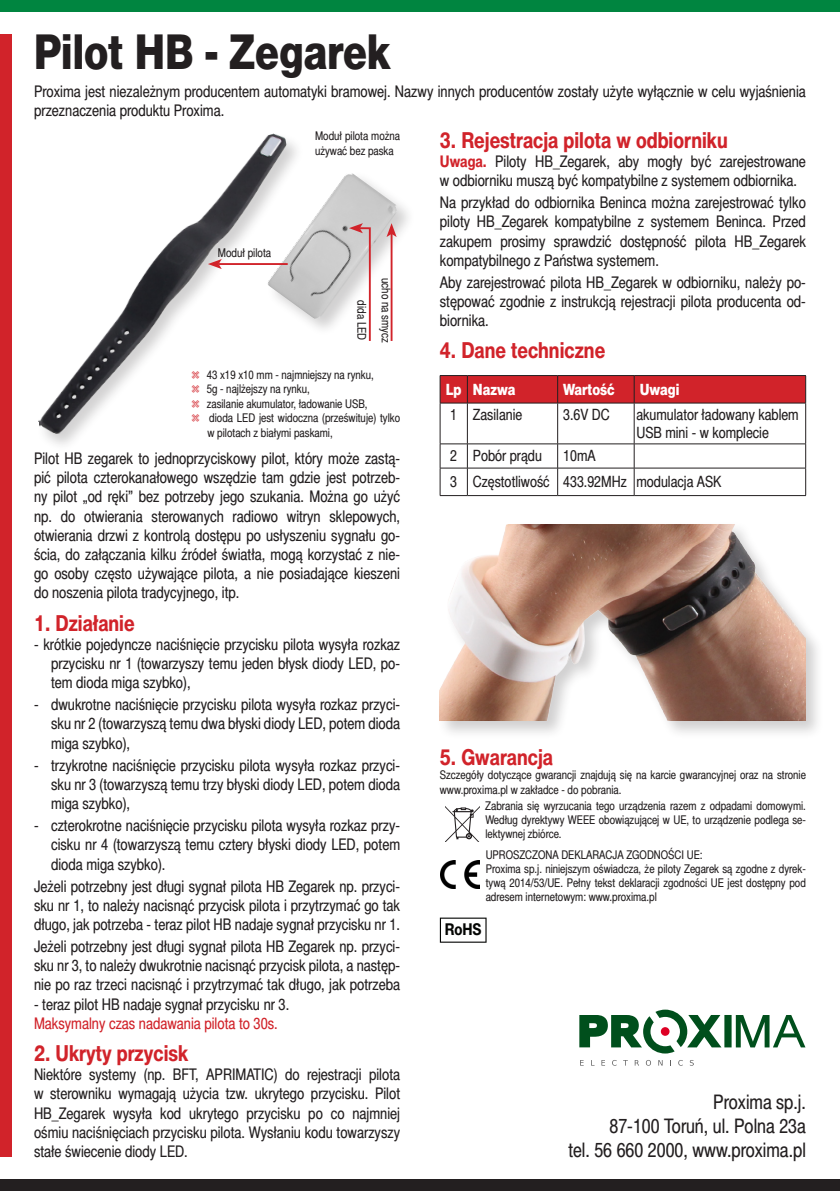
<style>
.page{position:relative;width:840px;height:1191px;background:#fff}
.page>*{position:absolute;margin:0;border:0;box-sizing:border-box;transform-origin:0 0}
.t1{font:48px "Switzer Cnd EFN Heavy";color:#231f20}
.t2{font:700 22px "Switzer Cnd EFN";color:#d1232a}
.t3{font:20px "Switzer Cnd EFN";color:#231f20}
.t4{font:700 16.2px "Switzer Cnd EFN";color:#040503}
.t5{font:16px/19.2px "Switzer Cnd EFN";color:#231f20;text-align:justify}
.t6{font:16px "Switzer Cnd EFN";color:#d1232a}
.t7{font:15.6px/18.6px "Switzer Cnd EFN";color:#231f20}
.t8{font:15.6px "Switzer Cnd EFN Heavy";color:#fff}
.t9{font:12.2px "Switzer Cnd EFN";color:#231f20}
.t10{font:12px/14px "Switzer Cnd EFN";color:#231f20}
.s1{font-family:"Dingbests";color:#d1232a}
.s2{font-weight:700;color:#d1232a}
</style>
<div class="page">
<div style="left:0;top:0;width:839px;height:11px;background:#008540"></div>
<div style="left:0;top:1179px;width:839px;height:12px;background:#231f20"></div>
<div style="left:0;top:34px;width:11px;height:1123px;background:#d1232a"></div>
<img style="left:11px;top:132px;width:286px;height:304px">
<div style="left:266px;top:171px;width:149px;height:165px;background:#231f20;opacity:.21"></div>
<img style="left:266px;top:170px;width:134px;height:151px">
<hr style="left:390px;top:234px;width:2px;height:107px;background:#d1232a">
<svg style="left:386px;top:223px;width:10px;height:14px"></svg>
<hr style="left:218px;top:263px;width:69px;height:2px;background:#d1232a">
<svg style="left:208px;top:259px;width:14px;height:10px"></svg>
<div style="left:436px;top:521px;width:388px;height:218px;background:#231f20;opacity:.21"></div>
<img style="left:439px;top:524px;width:366px;height:196px">
<svg style="left:439px;top:375px;width:366px;height:29px;background:#c5232a"></svg>
<hr style="left:439px;top:403px;width:1px;height:40px;background:#231f20">
<hr style="left:467px;top:403px;width:90px;height:1px;background:#231f20">
<hr style="left:467px;top:403px;width:1px;height:40px;background:#231f20">
<hr style="left:557px;top:403px;width:76px;height:1px;background:#231f20">
<hr style="left:557px;top:403px;width:1px;height:40px;background:#231f20">
<hr style="left:633px;top:403px;width:172px;height:1px;background:#231f20">
<hr style="left:633px;top:403px;width:1px;height:40px;background:#231f20">
<hr style="left:804px;top:403px;width:1px;height:40px;background:#231f20">
<hr style="left:467px;top:443px;width:90px;height:1px;background:#231f20">
<hr style="left:557px;top:443px;width:76px;height:1px;background:#231f20">
<hr style="left:633px;top:443px;width:172px;height:1px;background:#231f20">
<hr style="left:467px;top:468px;width:90px;height:1px;background:#231f20">
<hr style="left:557px;top:468px;width:76px;height:1px;background:#231f20">
<svg style="left:557px;top:444px;width:1px;height:51px"></svg>
<hr style="left:633px;top:468px;width:172px;height:1px;background:#231f20">
<svg style="left:633px;top:444px;width:1px;height:51px"></svg>
<svg style="left:439px;top:443px;width:29px;height:53px"></svg>
<hr style="left:467px;top:495px;width:90px;height:1px;background:#231f20">
<hr style="left:557px;top:495px;width:76px;height:1px;background:#231f20">
<hr style="left:633px;top:495px;width:172px;height:1px;background:#231f20">
<svg style="left:349px;top:223px;width:22px;height:118px"></svg>
<svg style="left:445px;top:806px;width:34px;height:35px"></svg>
<svg style="left:601px;top:1060px;width:3px;height:5px"></svg>
<svg style="left:634px;top:1060px;width:4px;height:5px"></svg>
<svg style="left:645px;top:1060px;width:5px;height:5px"></svg>
<svg style="left:658px;top:1060px;width:4px;height:5px"></svg>
<svg style="left:689px;top:1060px;width:4px;height:5px"></svg>
<svg style="left:579px;top:1009px;width:226px;height:44px"></svg>
<div style="left:660px;top:1027px;width:9px;height:8px;background:#de0024;border-radius:50%"></div>
<svg style="left:439px;top:917px;width:47px;height:25px"></svg>
<img style="left:440px;top:860px;width:39px;height:28px">
<p class="t1" style="left:34px;top:24px;width:358px">Pilot HB - Zegarek</p>
<p class="t5" style="left:34px;top:82px;width:773px">Proxima jest niezależnym producentem automatyki bramowej. Nazwy innych producentów zostały użyte wyłącznie w celu wyjaśnienia przeznaczenia produktu Proxima.</p>
<p class="t9" style="left:218px;top:245px;width:55px">Moduł pilota</p>
<p class="t10" style="left:315px;top:129px;width:86px">Moduł pilota można używać bez paska</p>
<p class="t9" style="left:368px;top:300px;width:41px;rotate:90deg">dida LED</p>
<p class="t9" style="left:393px;top:278px;width:66px;rotate:90deg">ucho na smycz</p>
<p class="t10" style="left:190px;top:368px;width:185px"><span class="s1">t</span> 43 x19 x10 mm - najmniejszy na rynku,</p>
<p class="t10" style="left:190px;top:382px;width:121px"><span class="s1">t</span> 5g - najlżejszy na rynku,</p>
<p class="t10" style="left:190px;top:396px;width:178px"><span class="s1">t</span> zasilanie akumulator, ładowanie USB,</p>
<p class="t10" style="left:207px;top:411px;width:194px;text-indent:-17px"><span class="s1">t</span> dioda LED jest widoczna (prześwituje) tylko w pilotach z białymi paskami,</p>
<p class="t5" style="left:34px;top:448px;width:367px">Pilot HB zegarek to jednoprzyciskowy pilot, który może zastą&shy;pić pilota czterokanałowego wszędzie tam gdzie jest potrzeb&shy;ny pilot „od ręki” bez potrzeby jego szukania. Można go użyć np. do otwierania sterowanych radiowo witryn sklepowych, otwierania drzwi z kontrolą dostępu po usłyszeniu sygnału go&shy;ścia, do załączania kilku źródeł światła, mogą korzystać z nie&shy;go osoby często używające pilota, a nie posiadające kieszeni do noszenia pilota tradycyjnego, itp.</p>
<p class="t2" style="left:34px;top:610px;width:102px">1. Działanie</p>
<p class="t5" style="left:51px;top:634px;width:350px;text-indent:-17px">- krótkie pojedyncze naciśnięcie przycisku pilota wysyła rozkaz przycisku nr 1 (towarzyszy temu jeden błysk diody LED, po&shy;tem dioda miga szybko),</p>
<p class="t5" style="left:51px;top:695px;width:350px;text-indent:-17px">- dwukrotne naciśnięcie przycisku pilota wysyła rozkaz przyci&shy;sku nr 2 (towarzyszą temu dwa błyski diody LED, potem dioda miga szybko),</p>
<p class="t5" style="left:51px;top:755px;width:350px;text-indent:-17px">- trzykrotne naciśnięcie przycisku pilota wysyła rozkaz przyci&shy;sku nr 3 (towarzyszą temu trzy błyski diody LED, potem dioda miga szybko),</p>
<p class="t5" style="left:51px;top:815px;width:350px;text-indent:-17px">- czterokrotne naciśnięcie przycisku pilota wysyła rozkaz przy&shy;cisku nr 4 (towarzyszą temu cztery błyski diody LED, potem dioda miga szybko).</p>
<p class="t5" style="left:34px;top:876px;width:367px">Jeżeli potrzebny jest długi sygnał pilota HB Zegarek np. przyci&shy;sku nr 1, to należy nacisnąć przycisk pilota i przytrzymać go tak długo, jak potrzeba - teraz pilot HB nadaje sygnał przycisku nr 1.</p>
<p class="t5" style="left:34px;top:936px;width:367px">Jeżeli potrzebny jest długi sygnał pilota HB Zegarek np. przyci&shy;sku nr 3, to należy dwukrotnie nacisnąć przycisk pilota, a następ&shy;nie po raz trzeci nacisnąć i przytrzymać tak długo, jak potrzeba</p>
<p class="t5" style="left:34px;top:994px;width:256px">- teraz pilot HB nadaje sygnał przycisku nr 3.</p>
<p class="t6" style="left:34px;top:1013px;width:245px">Maksymalny czas nadawania pilota to 30s.</p>
<p class="t2" style="left:34px;top:1040px;width:156px">2. Ukryty przycisk</p>
<p class="t5" style="left:34px;top:1064px;width:367px">Niektóre systemy (np. BFT, APRIMATIC) do rejestracji pilota w sterowniku wymagają użycia tzw. ukrytego przycisku. Pilot HB_Zegarek wysyła kod ukrytego przycisku po co najmniej ośmiu naciśnięciach przycisku pilota. Wysłaniu kodu towarzyszy stałe świecenie diody LED.</p>
<p class="t2" style="left:439px;top:127px;width:289px">3. Rejestracja pilota w odbiorniku</p>
<p class="t5" style="left:439px;top:151px;width:367px"><span class="s2">Uwaga.</span> Piloty HB_Zegarek, aby mogły być zarejestrowane w odbiorniku muszą być kompatybilne z systemem odbiornika.</p>
<p class="t5" style="left:439px;top:193px;width:367px">Na przykład do odbiornika Beninca można zarejestrować tylko piloty HB_Zegarek kompatybilne z systemem Beninca. Przed zakupem prosimy sprawdzić dostępność pilota HB_Zegarek kompatybilnego z Państwa systemem.</p>
<p class="t5" style="left:439px;top:272px;width:367px">Aby zarejestrować pilota HB_Zegarek w odbiorniku, należy po&shy;stępować zgodnie z instrukcją rejestracji pilota producenta od&shy;biornika.</p>
<p class="t2" style="left:439px;top:337px;width:167px">4. Dane techniczne</p>
<p class="t8" style="left:445px;top:380px;width:17px">Lp</p>
<p class="t8" style="left:472px;top:380px;width:44px">Nazwa</p>
<p class="t8" style="left:563px;top:380px;width:53px">Wartość</p>
<p class="t8" style="left:639px;top:380px;width:41px">Uwagi</p>
<p class="t7" style="left:450px;top:405px;width:8px">1</p>
<p class="t7" style="left:472px;top:405px;width:51px">Zasilanie</p>
<p class="t7" style="left:563px;top:405px;width:48px">3.6V DC</p>
<p class="t7" style="left:636px;top:405px;width:164px">akumulator ładowany kablem<br>USB mini - w komplecie</p>
<p class="t7" style="left:450px;top:445px;width:8px">2</p>
<p class="t7" style="left:472px;top:445px;width:70px">Pobór prądu</p>
<p class="t7" style="left:563px;top:445px;width:34px">10mA</p>
<p class="t7" style="left:450px;top:472px;width:8px">3</p>
<p class="t7" style="left:472px;top:472px;width:78px">Częstotliwość</p>
<p class="t7" style="left:563px;top:472px;width:65px">433.92MHz</p>
<p class="t7" style="left:636px;top:472px;width:87px">modulacja ASK</p>
<p class="t2" style="left:439px;top:744px;width:115px">5. Gwarancja</p>
<p class="t10" style="left:439px;top:767px;width:367px">Szczegóły dotyczące gwarancji znajdują się na karcie gwarancyjnej oraz na stronie www.proxima.pl w zakładce - do pobrania.</p>
<p class="t10" style="left:485px;top:799px;width:322px;text-align:justify">Zabrania się wyrzucania tego urządzenia razem z odpadami domowymi.<br>Według dyrektywy WEEE obowiązującej w UE, to urządzenie podlega se&shy;lektywnej zbiórce.</p>
<p class="t10" style="left:485px;top:847px;width:218px">UPROSZCZONA DEKLARACJA ZGODNOŚCI UE:</p>
<p class="t10" style="left:485px;top:861px;width:321px;text-align:justify">Proxima sp.j. niniejszym oświadcza, że piloty Zegarek są zgodne z dyrek&shy;tywą 2014/53/UE. Pełny tekst deklaracji zgodności UE jest dostępny pod adresem internetowym: www.proxima.pl</p>
<p class="t4" style="left:444px;top:920px;width:38px">RoHS</p>
<p class="t3" style="left:712px;top:1090px;width:94px">Proxima sp.j.</p>
<p class="t3" style="left:609px;top:1114px;width:198px">87-100 Toruń, ul. Polna 23a</p>
<p class="t3" style="left:568px;top:1138px;width:239px">tel. 56 660 2000, www.proxima.pl</p>
</div>
